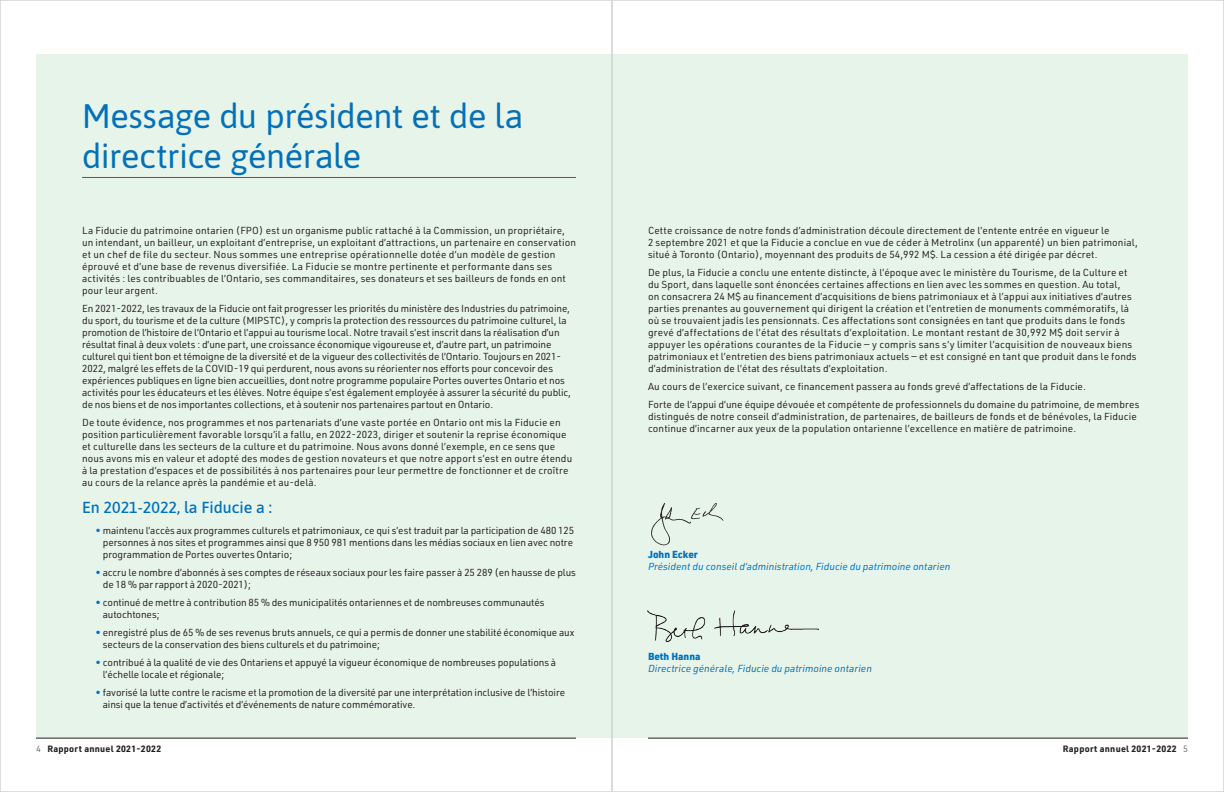
<style>
.page{position:relative;width:1224px;height:792px;background:#fff}
.page>*{position:absolute;margin:0;border:0;box-sizing:border-box;transform-origin:0 0}
.t1{font:34px/40px "Asap";letter-spacing:-.015em;color:#0071b9}
.t2{font:500 16px "Asap";color:#0071b9}
.t3{font:10px/12px "URWDIN";letter-spacing:.01em;color:#231f20}
.t4{font:10px/12px "URWDIN";letter-spacing:-.01em;color:#231f20}
.t5{font:italic 10px "URWDIN";color:#0071b9}
.t6{font:900 10px "URWDIN";color:#0071b9}
.t7{font:700 9px "URWDIN";letter-spacing:.03em;color:#231f20}
.s1{color:#0071b9}
.s2{font-weight:400;color:#6d6e71}
</style>
<div class="page">
<div style="left:36px;top:54px;width:576px;height:684px;background:#e7f4ea"></div>
<div style="left:612px;top:54px;width:576px;height:684px;background:#e7f4ea"></div>
<hr style="left:82px;top:177px;width:494px;height:1px;background:#0071b9">
<hr style="left:36px;top:738px;width:540px;height:1px;background:#231f20">
<hr style="left:648px;top:738px;width:540px;height:1px;background:#231f20">
<svg style="left:651px;top:503px;width:73px;height:42px"></svg>
<img style="left:648px;top:611px;width:171px;height:30px">
<h1 class="t1" style="left:82px;top:94px;width:443px">Message du président et de la directrice générale</h1>
<p class="t3" style="left:82px;top:224px;width:495px">La Fiducie du patrimoine ontarien (FPO) est un organisme public rattaché à la Commission, un propriétaire, un intendant, un bailleur, un exploitant d’entreprise, un exploitant d’attractions, un partenaire en conservation et un chef de file du secteur. Nous sommes une entreprise opérationnelle dotée d’un modèle de gestion éprouvé et d’une base de revenus diversifiée. La Fiducie se montre pertinente et performante dans ses activités : les contribuables de l’Ontario, ses commanditaires, ses donateurs et ses bailleurs de fonds en ont pour leur argent.</p>
<p class="t4" style="left:82px;top:302px;width:490px">En 2021-2022, les travaux de la Fiducie ont fait progresser les priorités du ministère des Industries du patrimoine, du sport, du tourisme et de la culture (MIPSTC), y compris la protection des ressources du patrimoine culturel, la promotion de l’histoire de l’Ontario et l’appui au tourisme local. Notre travail s’est inscrit dans la réalisation d’un résultat final à deux volets : d’une part, une croissance économique vigoureuse et, d’autre part, un patrimoine culturel qui tient bon et témoigne de la diversité et de la vigueur des collectivités de l’Ontario. Toujours en 2021- 2022, malgré les effets de la COVID-19 qui perdurent, nous avons su réorienter nos efforts pour concevoir des expériences publiques en ligne bien accueillies, dont notre programme populaire Portes ouvertes Ontario et nos activités pour les éducateurs et les élèves. Notre équipe s’est également employée à assurer la sécurité du public, de nos biens et de nos importantes collections, et à soutenir nos partenaires partout en Ontario.</p>
<p class="t3" style="left:82px;top:416px;width:492px">De toute évidence, nos programmes et nos partenariats d’une vaste portée en Ontario ont mis la Fiducie en position particulièrement favorable lorsqu’il a fallu, en 2022-2023, diriger et soutenir la reprise économique et culturelle dans les secteurs de la culture et du patrimoine. Nous avons donné l’exemple, en ce sens que nous avons mis en valeur et adopté des modes de gestion novateurs et que notre apport s’est en outre étendu à la prestation d’espaces et de possibilités à nos partenaires pour leur permettre de fonctionner et de croître au cours de la relance après la pandémie et au-delà.</p>
<h2 class="t2" style="left:82px;top:496px;width:191px">En 2021-2022, la Fiducie a :</h2>
<p class="t3" style="left:103px;top:524px;width:473px;text-align:justify;text-indent:-7px"><span class="s1">•</span> maintenu l’accès aux programmes culturels et patrimoniaux, ce qui s’est traduit par la participation de 480 125 personnes à nos sites et programmes ainsi que 8 950 981 mentions dans les médias sociaux en lien avec notre programmation de Portes ouvertes Ontario;</p>
<p class="t4" style="left:103px;top:566px;width:475px;text-indent:-7px"><span class="s1">•</span> accru le nombre d’abonnés à ses comptes de réseaux sociaux pour les faire passer à 25 289 (en hausse de plus de 18 % par rapport à 2020-2021);</p>
<p class="t4" style="left:103px;top:596px;width:443px;text-indent:-7px"><span class="s1">•</span> continué de mettre à contribution 85 % des municipalités ontariennes et de nombreuses communautés autochtones;</p>
<p class="t4" style="left:103px;top:626px;width:473px;text-indent:-7px"><span class="s1">•</span> enregistré plus de 65 % de ses revenus bruts annuels, ce qui a permis de donner une stabilité économique aux secteurs de la conservation des biens culturels et du patrimoine;</p>
<p class="t4" style="left:103px;top:656px;width:455px;text-indent:-7px"><span class="s1">•</span> contribué à la qualité de vie des Ontariens et appuyé la vigueur économique de nombreuses populations à l’échelle locale et régionale;</p>
<p class="t4" style="left:103px;top:686px;width:464px;text-indent:-7px"><span class="s1">•</span> favorisé la lutte contre le racisme et la promotion de la diversité par une interprétation inclusive de l’histoire ainsi que la tenue d’activités et d’événements de nature commémorative.</p>
<p class="t3" style="left:648px;top:224px;width:491px">Cette croissance de notre fonds d’administration découle directement de l’entente entrée en vigueur le<br>2 septembre 2021 et que la Fiducie a conclue en vue de céder à Metrolinx (un apparenté) un bien patrimonial, situé à Toronto (Ontario), moyennant des produits de 54,992 M$. La cession a été dirigée par décret.</p>
<p class="t3" style="left:648px;top:266px;width:490px">De plus, la Fiducie a conclu une entente distincte, à l’époque avec le ministère du Tourisme, de la Culture et du Sport, dans laquelle sont énoncées certaines affections en lien avec les sommes en question. Au total,<br>on consacrera 24 M$ au financement d’acquisitions de biens patrimoniaux et à l’appui aux initiatives d’autres parties prenantes au gouvernement qui dirigent la création et l’entretien de monuments commémoratifs, là où se trouvaient jadis les pensionnats. Ces affectations sont consignées en tant que produits dans le fonds grevé d’affectations de l’état des résultats d’exploitation. Le montant restant de 30,992 M$ doit servir à appuyer les opérations courantes de la Fiducie — y compris sans s’y limiter l’acquisition de nouveaux biens patrimoniaux et l’entretien des biens patrimoniaux actuels — et est consigné en tant que produit dans le fonds d’administration de l’état des résultats d’exploitation.</p>
<p class="t3" style="left:648px;top:377px;width:493px;line-height:18px">Au cours de l’exercice suivant, ce financement passera au fonds grevé d’affectations de la Fiducie.<br>Forte de l’appui d’une équipe dévouée et compétente de professionnels du domaine du patrimoine, de membres</p>
<p class="t3" style="left:648px;top:410px;width:490px">distingués de notre conseil d’administration, de partenaires, de bailleurs de fonds et de bénévoles, la Fiducie continue d’incarner aux yeux de la population ontarienne l’excellence en matière de patrimoine.</p>
<p class="t6" style="left:648px;top:547px;width:51px">John Ecker</p>
<p class="t5" style="left:648px;top:560px;width:304px">Président du conseil d’administration, Fiducie du patrimoine ontarien</p>
<p class="t6" style="left:648px;top:649px;width:54px">Beth Hanna</p>
<p class="t5" style="left:648px;top:662px;width:225px">Directrice générale, Fiducie du patrimoine ontarien</p>
<p class="t7" style="left:36px;top:742px;width:127px"><span class="s2">4</span> Rapport annuel 2021-2022</p>
<p class="t7" style="left:1063px;top:742px;width:127px">Rapport annuel 2021-2022 <span class="s2">5</span></p>
</div>
